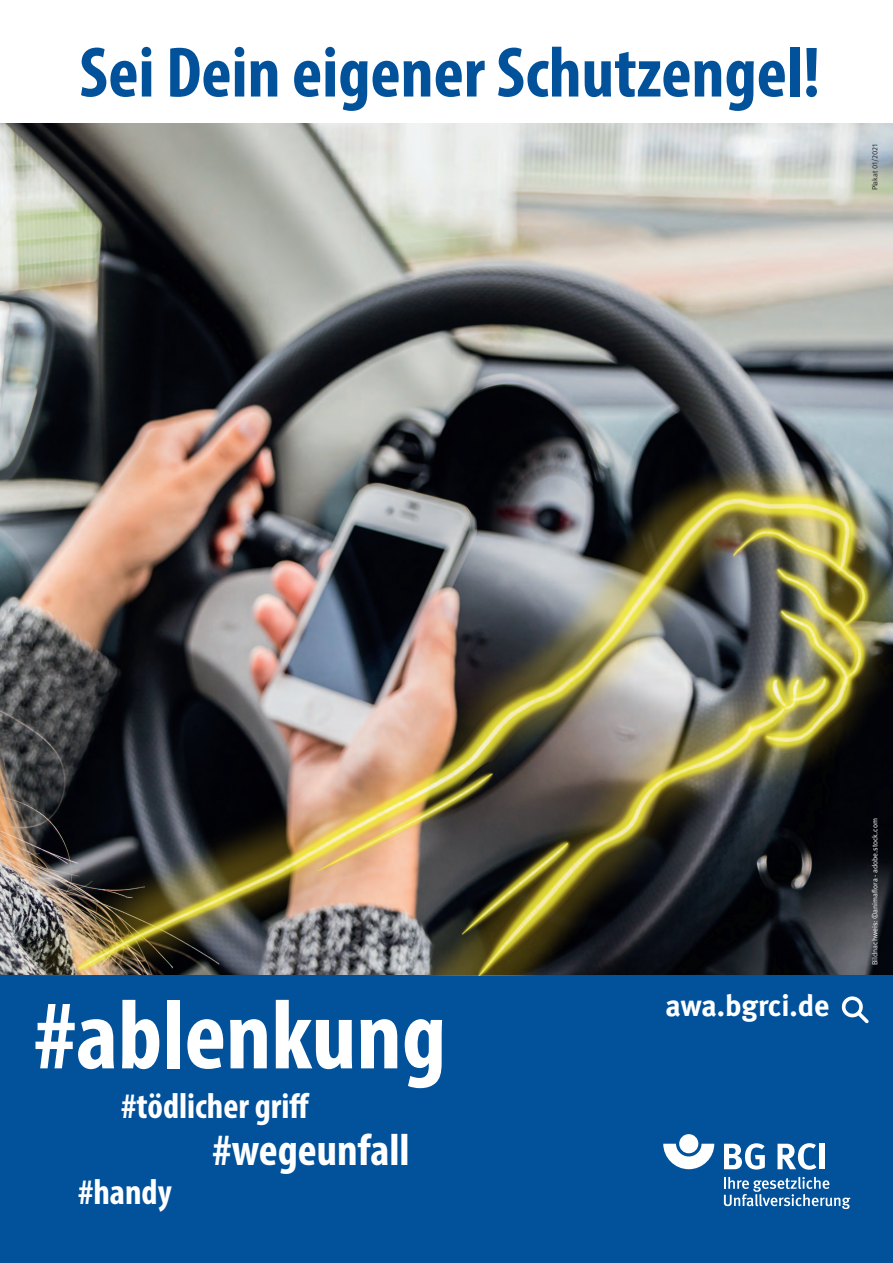
<style>
.page{position:relative;width:893px;height:1263px;background:#fff}
.page>*{position:absolute;margin:0;border:0;box-sizing:border-box;transform-origin:0 0}
.t1{font:700 condensed 99px "Myriad Pro";color:#fff}
.t2{font:700 condensed 72px "Myriad Pro";color:#01519b}
.t3{font:700 condensed 45px "Myriad Pro";color:#fff}
.t4{font:700 condensed 36px "Myriad Pro";color:#fff}
.t5{font:700 30px "DGUV Meta";letter-spacing:-.005em;color:#fff}
.t6{font:7.5px "DGUV Meta";color:#fff}
.t7{font:7.5px "DGUV Meta";color:#231f20}
</style>
<div class="page">
<img style="left:0;top:123px;width:893px;height:853px">
<div style="left:0;top:976px;width:893px;height:287px;background:#01519b"></div>
<svg style="left:663px;top:1144px;width:51px;height:25px"></svg>
<div style="left:679px;top:1134px;width:19px;height:19px;background:#fff;border-radius:50%"></div>
<svg style="left:724px;top:1143px;width:41px;height:26px"></svg>
<svg style="left:777px;top:1143px;width:39px;height:27px"></svg>
<div style="left:819px;top:1144px;width:6px;height:25px;background:#fff"></div>
<svg style="left:724px;top:1177px;width:126px;height:32px"></svg>
<svg style="left:841px;top:996px;width:28px;height:27px"></svg>
<img style="left:20px;top:418px;width:873px;height:558px">
<h2 class="t2" style="left:79px;top:28px;width:742px">Sei Dein eigener Schutzengel!</h2>
<p class="t7" style="left:872px;top:190px;width:48px;rotate:-90deg">Plakat 01/2021</p>
<h1 class="t1" style="left:34px;top:973px;width:414px">#ablenkung</h1>
<h3 class="t4" style="left:121px;top:1083px;width:190px">#tödlicher griff</h3>
<h3 class="t3" style="left:213px;top:1122px;width:199px">#wegeunfall</h3>
<h3 class="t4" style="left:78px;top:1169px;width:95px">#handy</h3>
<h3 class="t5" style="left:665px;top:988px;width:165px">awa.bgrci.de</h3>
<p class="t6" style="left:870px;top:965px;width:148px;rotate:-90deg">Bildnachweis: ©animaflora - adobe.stock.com</p>
</div>
